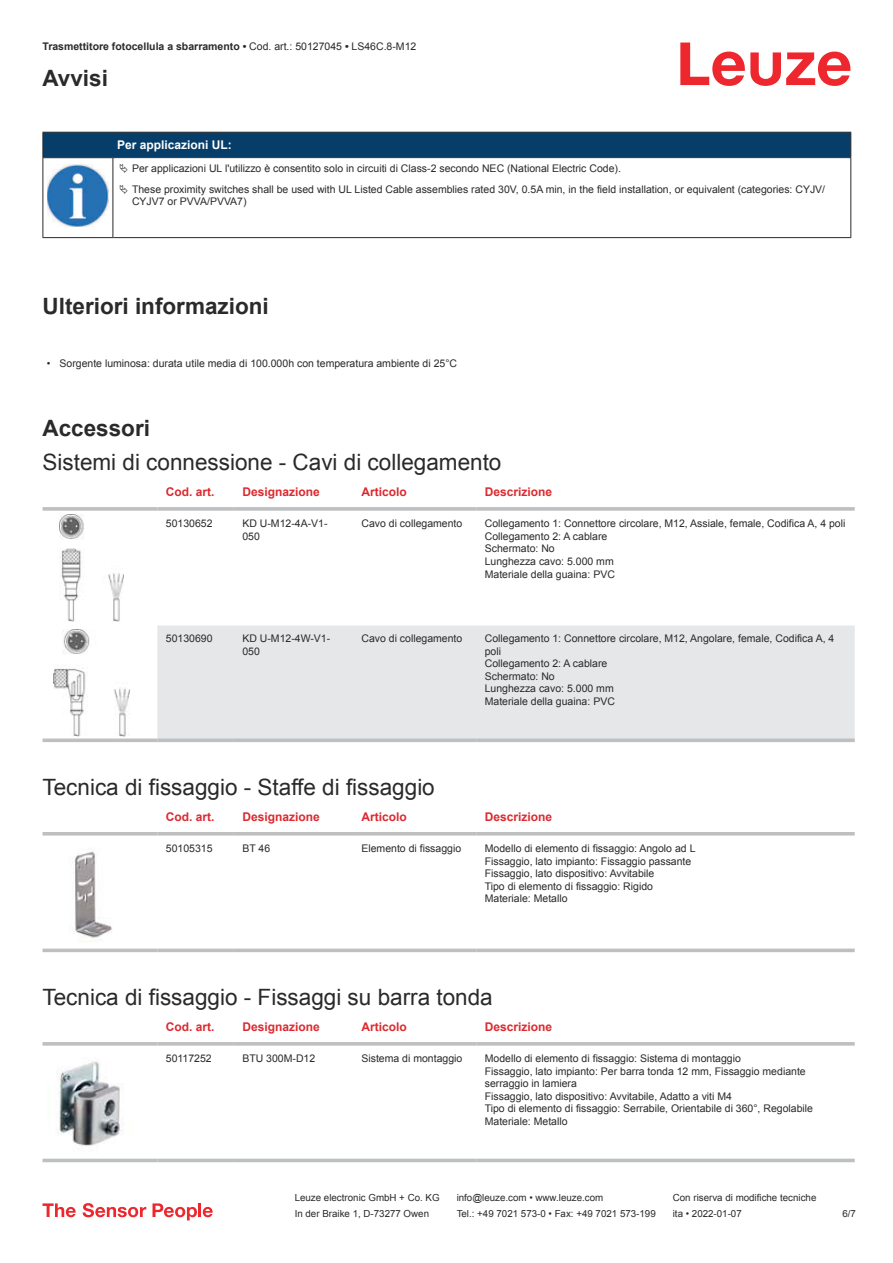
<style>
.page{position:relative;width:893px;height:1263px;background:#fff}
.page>*{position:absolute;margin:0;border:0;box-sizing:border-box;transform-origin:0 0}
.t1{font:22.5px "Arial";color:#2b292a}
.t2{font:700 22.5px "Arial";color:#2b292a}
.t3{font:700 12px "Arial";color:#db2a30}
.t4{font:700 12px "Arial";color:#fff}
.t5{font:10.5px/12.6px "Arial";color:#2b292a}
.t6{font:700 10.5px "Arial";color:#2b292a}
.t7{font:9.75px "Arial";color:#2b292a}
.s1{font-weight:400}
</style>
<div class="page">
<svg style="left:680px;top:43px;width:170px;height:43px"></svg>
<div style="left:157px;top:625px;width:698px;height:113px;background:#e6e7e9"></div>
<svg style="left:43px;top:507px;width:114px;height:4px"></svg>
<svg style="left:157px;top:507px;width:77px;height:4px"></svg>
<svg style="left:234px;top:507px;width:119px;height:4px"></svg>
<svg style="left:353px;top:507px;width:123px;height:4px"></svg>
<svg style="left:476px;top:507px;width:379px;height:4px;background:#c3c5c7"></svg>
<svg style="left:43px;top:738px;width:114px;height:4px"></svg>
<svg style="left:157px;top:738px;width:77px;height:4px"></svg>
<svg style="left:234px;top:738px;width:119px;height:4px"></svg>
<svg style="left:353px;top:738px;width:123px;height:4px"></svg>
<svg style="left:476px;top:738px;width:379px;height:4px;background:#c2c4c6"></svg>
<img style="left:59px;top:515px;width:65px;height:106px">
<img style="left:54px;top:630px;width:75px;height:106px">
<svg style="left:43px;top:835px;width:812px;height:118px"></svg>
<hr style="left:43px;top:832px;width:114px;height:3px;background:#bdbfc1">
<hr style="left:157px;top:832px;width:77px;height:3px;background:#bdbfc1">
<hr style="left:234px;top:832px;width:119px;height:3px;background:#bdbfc1">
<hr style="left:353px;top:832px;width:123px;height:3px;background:#bdbfc1">
<hr style="left:476px;top:832px;width:379px;height:3px;background:#bdbfc1">
<svg style="left:43px;top:948px;width:114px;height:4px"></svg>
<svg style="left:157px;top:948px;width:77px;height:4px"></svg>
<svg style="left:234px;top:948px;width:119px;height:4px"></svg>
<svg style="left:353px;top:948px;width:123px;height:4px"></svg>
<svg style="left:476px;top:948px;width:379px;height:4px;background:#c6c8ca"></svg>
<img style="left:61px;top:840px;width:61px;height:106px">
<div style="left:43px;top:1158px;width:812px;height:5px;background:#eeefef"></div>
<svg style="left:43px;top:1042px;width:114px;height:4px"></svg>
<svg style="left:157px;top:1042px;width:77px;height:4px"></svg>
<svg style="left:234px;top:1042px;width:119px;height:4px"></svg>
<svg style="left:353px;top:1042px;width:123px;height:4px"></svg>
<svg style="left:476px;top:1042px;width:379px;height:4px;background:#c3c5c7"></svg>
<hr style="left:43px;top:1159px;width:114px;height:3px;background:#bdbfc1">
<hr style="left:157px;top:1159px;width:77px;height:3px;background:#bdbfc1">
<hr style="left:234px;top:1159px;width:119px;height:3px;background:#bdbfc1">
<hr style="left:353px;top:1159px;width:123px;height:3px;background:#bdbfc1">
<hr style="left:476px;top:1159px;width:379px;height:3px;background:#bdbfc1">
<img style="left:57px;top:1061px;width:66px;height:85px">
<svg style="left:43px;top:1203px;width:33px;height:14px"></svg>
<svg style="left:83px;top:1203px;width:63px;height:14px"></svg>
<svg style="left:153px;top:1203px;width:44px;height:17px"></svg>
<hr style="left:198px;top:1203px;width:3px;height:14px;background:#ed272d">
<svg style="left:203px;top:1207px;width:10px;height:10px"></svg>
<hr style="left:43px;top:158px;width:1px;height:75px;background:#2b292a">
<hr style="left:113px;top:158px;width:1px;height:75px;background:#2b292a">
<hr style="left:850px;top:158px;width:1px;height:75px;background:#2b292a">
<hr style="left:43px;top:237px;width:70px;height:1px;background:#2b292a">
<hr style="left:113px;top:237px;width:738px;height:1px;background:#2b292a">
<img style="left:47px;top:212px;width:58px;height:15px">
<svg style="left:43px;top:132px;width:808px;height:80px"></svg>
<p class="t6" style="left:43px;top:43px;width:375px">Trasmettitore fotocellula a sbarramento • <span class="s1">Cod. art.: 50127045</span> • <span class="s1">LS46C.8-M12</span></p>
<h1 class="t2" style="left:43px;top:70px;width:67px">Avvisi</h1>
<p class="t4" style="left:117px;top:140px;width:116px">Per applicazioni UL:</p>
<p class="t5" style="left:132px;top:160px;width:695px;line-height:20.2px">Per applicazioni UL l'utilizzo è consentito solo in circuiti di Class-2 secondo NEC (National Electric Code).<br>These proximity switches shall be used with UL Listed Cable assemblies rated 30V, 0.5A min, in the field installation, or equivalent (categories: CYJV/</p>
<p class="t5" style="left:132px;top:196px;width:116px">CYJV7 or PVVA/PVVA7)</p>
<h1 class="t2" style="left:43px;top:298px;width:228px">Ulteriori informazioni</h1>
<p class="t5" style="left:47px;top:358px;width:412px">• Sorgente luminosa: durata utile media di 100.000h con temperatura ambiente di 25°C</p>
<h1 class="t2" style="left:43px;top:420px;width:109px">Accessori</h1>
<h1 class="t1" style="left:43px;top:454px;width:460px">Sistemi di connessione - Cavi di collegamento</h1>
<p class="t3" style="left:166px;top:487px;width:50px">Cod. art.</p>
<p class="t3" style="left:242px;top:487px;width:79px">Designazione</p>
<p class="t3" style="left:361px;top:487px;width:47px">Articolo</p>
<p class="t3" style="left:485px;top:487px;width:69px">Descrizione</p>
<p class="t5" style="left:166px;top:518px;width:48px">50130652</p>
<p class="t5" style="left:242px;top:518px;width:87px">KD U-M12-4A-V1-<br>050</p>
<p class="t5" style="left:361px;top:518px;width:102px">Cavo di collegamento</p>
<p class="t5" style="left:485px;top:518px;width:362px">Collegamento 1: Connettore circolare, M12, Assiale, female, Codifica A, 4 poli Collegamento 2: A cablare<br>Schermato: No<br>Lunghezza cavo: 5.000 mm<br>Materiale della guaina: PVC</p>
<p class="t5" style="left:166px;top:633px;width:48px">50130690</p>
<p class="t5" style="left:242px;top:633px;width:89px">KD U-M12-4W-V1-<br>050</p>
<p class="t5" style="left:361px;top:633px;width:102px">Cavo di collegamento</p>
<p class="t5" style="left:485px;top:633px;width:351px">Collegamento 1: Connettore circolare, M12, Angolare, female, Codifica A, 4 poli<br>Collegamento 2: A cablare<br>Schermato: No<br>Lunghezza cavo: 5.000 mm<br>Materiale della guaina: PVC</p>
<h1 class="t1" style="left:43px;top:778px;width:394px">Tecnica di fissaggio - Staffe di fissaggio</h1>
<p class="t3" style="left:166px;top:812px;width:50px">Cod. art.</p>
<p class="t3" style="left:242px;top:812px;width:79px">Designazione</p>
<p class="t3" style="left:361px;top:812px;width:47px">Articolo</p>
<p class="t3" style="left:485px;top:812px;width:69px">Descrizione</p>
<p class="t5" style="left:166px;top:843px;width:48px">50105315</p>
<p class="t5" style="left:242px;top:843px;width:29px">BT 46</p>
<p class="t5" style="left:361px;top:843px;width:101px">Elemento di fissaggio</p>
<p class="t5" style="left:485px;top:843px;width:212px">Modello di elemento di fissaggio: Angolo ad L Fissaggio, lato impianto: Fissaggio passante Fissaggio, lato dispositivo: Avvitabile<br>Tipo di elemento di fissaggio: Rigido Materiale: Metallo</p>
<h1 class="t1" style="left:43px;top:989px;width:452px">Tecnica di fissaggio - Fissaggi su barra tonda</h1>
<p class="t3" style="left:166px;top:1022px;width:50px">Cod. art.</p>
<p class="t3" style="left:242px;top:1022px;width:79px">Designazione</p>
<p class="t3" style="left:361px;top:1022px;width:47px">Articolo</p>
<p class="t3" style="left:485px;top:1022px;width:69px">Descrizione</p>
<p class="t5" style="left:166px;top:1053px;width:47px">50117252</p>
<p class="t5" style="left:242px;top:1053px;width:74px">BTU 300M-D12</p>
<p class="t5" style="left:361px;top:1053px;width:102px">Sistema di montaggio</p>
<p class="t5" style="left:485px;top:1053px;width:330px">Modello di elemento di fissaggio: Sistema di montaggio<br>Fissaggio, lato impianto: Per barra tonda 12 mm, Fissaggio mediante serraggio in lamiera<br>Fissaggio, lato dispositivo: Avvitabile, Adatto a viti M4<br>Tipo di elemento di fissaggio: Serrabile, Orientabile di 360°, Regolabile Materiale: Metallo</p>
<p class="t7" style="left:295px;top:1194px;width:146px">Leuze electronic GmbH + Co. KG</p>
<p class="t7" style="left:457px;top:1194px;width:148px">info@leuze.com • www.leuze.com</p>
<p class="t7" style="left:673px;top:1194px;width:145px">Con riserva di modifiche tecniche</p>
<p class="t7" style="left:295px;top:1210px;width:136px">In der Braike 1, D-73277 Owen</p>
<p class="t7" style="left:457px;top:1210px;width:201px">Tel.: +49 7021 573-0 • Fax: +49 7021 573-199</p>
<p class="t7" style="left:673px;top:1210px;width:70px">ita • 2022-01-07</p>
<p class="t7" style="left:842px;top:1210px;width:15px">6 /7</p>
</div>
